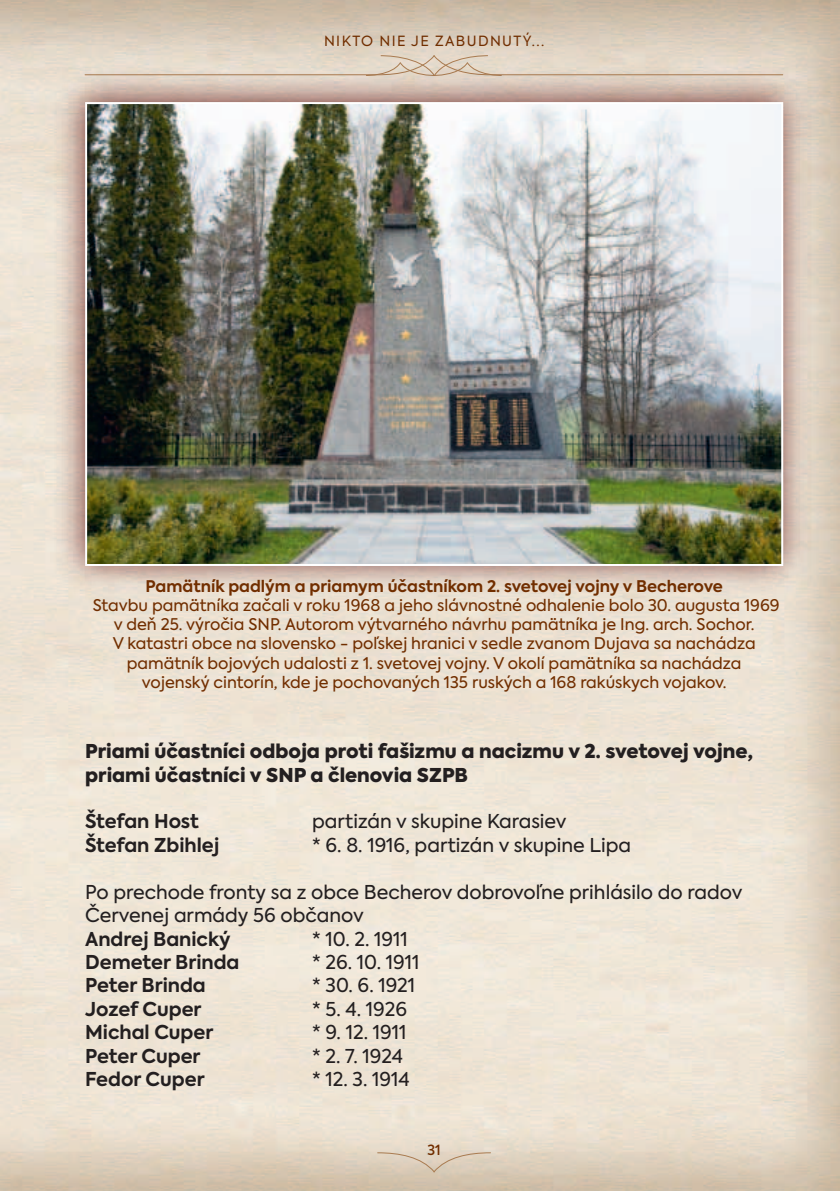
<style>
.page{position:relative;width:840px;height:1191px;background:#fff}
.page>*{position:absolute;margin:0;border:0;box-sizing:border-box;transform-origin:0 0}
.t1{font:19px/23.4px "Axiforma";color:#231f20}
.t2{font:700 19px "Axiforma";color:#231f20}
.t3{font:900 19px/23.4px "Axiforma";color:#231f20}
.t4{font:16px/19.2px "Axiforma";color:#712e00;text-align:center}
.t5{font:700 16px "Axiforma";color:#712e00}
.t6{font:14px "Axiforma";letter-spacing:.1em;color:#712e00}
.t7{font:500 14px "Axiforma";color:#712e00}
</style>
<div class="page">
<svg style="left:376px;top:1151px;width:115px;height:22px;background:#dacbb7"></svg>
<svg style="left:84px;top:54px;width:699px;height:14px;background:#e3d7c8"></svg>
<img style="left:51px;top:68px;width:764px;height:532px">
<img style="left:88px;top:105px;width:691px;height:458px">
<div style="left:85px;top:102px;width:697px;height:464px;border:2px solid #fff"></div>
<p class="t6" style="left:324px;top:36px;width:222px">NIKTO NIE JE ZABUDNUTÝ...</p>
<p class="t5" style="left:145px;top:579px;width:578px">Pamätník padlým a priamym účastníkom 2. svetovej vojny v Becherove</p>
<p class="t4" style="left:93px;top:597px;width:688px">Stavbu pamätníka začali v roku 1968 a jeho slávnostné odhalenie bolo 30. augusta 1969 v deň 25. výročia SNP. Autorom výtvarného návrhu pamätníka je Ing. arch. Sochor.<br>V katastri obce na slovensko - poľskej hranici v sedle zvanom Dujava sa nachádza pamätník bojových udalosti z 1. svetovej vojny. V okolí pamätníka sa nachádza<br>vojenský cintorín, kde je pochovaných 135 ruských a 168 rakúskych vojakov.</p>
<p class="t3" style="left:85px;top:741px;width:669px">Priami účastníci odboja proti fašizmu a nacizmu v 2. svetovej vojne, priami účastníci v SNP a členovia SZPB</p>
<p class="t2" style="left:85px;top:814px;width:115px">Štefan Host</p>
<p class="t1" style="left:312px;top:811px;width:256px">partizán v skupine Karasiev</p>
<p class="t2" style="left:85px;top:837px;width:136px">Štefan Zbihlej</p>
<p class="t1" style="left:312px;top:835px;width:320px">* 6. 8. 1916, partizán v skupine Lipa</p>
<p class="t1" style="left:85px;top:882px;width:658px">Po prechode fronty sa z obce Becherov dobrovoľne prihlásilo do radov<br>Červenej armády 56 občanov</p>
<p class="t2" style="left:85px;top:931px;width:147px">Andrej Banický</p>
<p class="t1" style="left:312px;top:928px;width:97px">* 10. 2. 1911</p>
<p class="t2" style="left:85px;top:954px;width:156px">Demeter Brinda</p>
<p class="t1" style="left:312px;top:952px;width:109px">* 26. 10. 1911</p>
<p class="t2" style="left:85px;top:978px;width:122px">Peter Brinda</p>
<p class="t1" style="left:312px;top:975px;width:104px">* 30. 6. 1921</p>
<p class="t2" style="left:85px;top:1001px;width:118px">Jozef Cuper</p>
<p class="t1" style="left:312px;top:999px;width:96px">* 5. 4. 1926</p>
<p class="t2" style="left:85px;top:1024px;width:130px">Michal Cuper</p>
<p class="t1" style="left:312px;top:1022px;width:96px">* 9. 12. 1911</p>
<p class="t2" style="left:85px;top:1048px;width:117px">Peter Cuper</p>
<p class="t1" style="left:312px;top:1045px;width:92px">* 2. 7. 1924</p>
<p class="t2" style="left:85px;top:1071px;width:121px">Fedor Cuper</p>
<p class="t1" style="left:312px;top:1069px;width:99px">* 12. 3. 1914</p>
<p class="t7" style="left:427px;top:1141px;width:15px">31</p>
</div>
